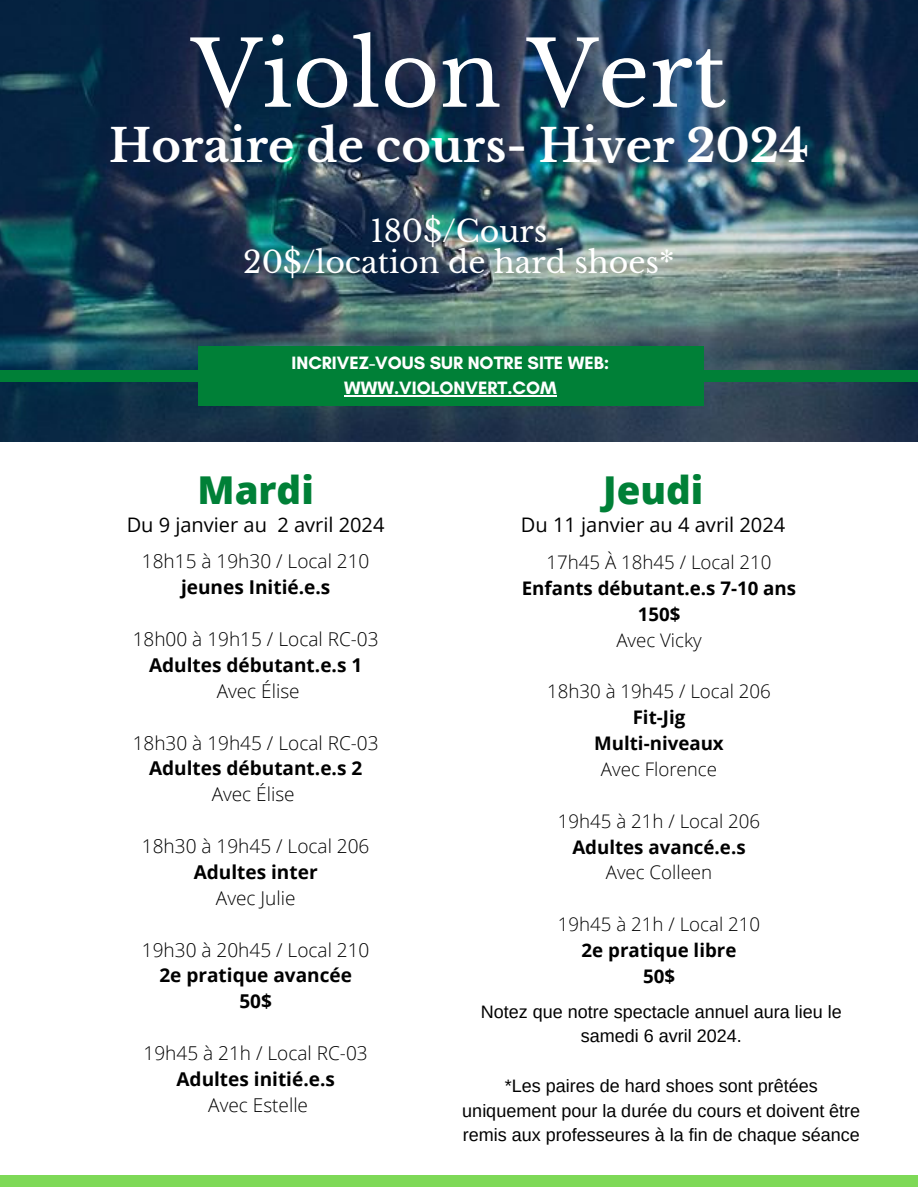
<style>
.page{position:relative;width:918px;height:1188px;background:#fff}
.page>*{position:absolute;margin:0;border:0;box-sizing:border-box;transform-origin:0 0}
.t1{font:90px "Libre Baskerville";color:#fff}
.t2{font:700 45px "Libre Baskerville";color:#fff}
.t3{font:800 38.4px "Open Sans";color:#008037}
.t4{font:30px "Libre Baskerville";color:#fff}
.t5{font:20.1px "Open Sans";color:#000}
.t6{font:300 19.05px "Open Sans";color:#000}
.t7{font:700 19.05px "Open Sans";color:#000}
.t8{font:300 18.75px "Open Sans";color:#000}
.t9{font:700 18.75px "Open Sans";color:#000}
.t10{font:700 18.15px/25px "Glacial Indifference";color:#fff;text-align:center}
.t11{font:18px/24.8px "Arimo";color:#000;text-align:center}
</style>
<div class="page">
<img style="left:0;top:0;width:918px;height:442px">
<div style="left:0;top:370px;width:918px;height:12px;background:#008037"></div>
<div style="left:198px;top:347px;width:505px;height:58px;background:#008037"></div>
<div style="left:0;top:1176px;width:918px;height:11px;background:#7ed957"></div>
<hr style="left:344px;top:395px;width:213px;height:2px;background:#fff">
<p class="t1" style="left:191px;top:19px;width:537px">Violon Vert</p>
<p class="t2" style="left:109px;top:118px;width:701px">Horaire de cours- Hiver 2024</p>
<p class="t4" style="left:370px;top:213px;width:179px">180$/Cours</p>
<p class="t4" style="left:243px;top:244px;width:433px">20$/location de hard shoes*</p>
<p class="t10" style="left:292px;top:350px;width:320px">INCRIVEZ-VOUS SUR NOTRE SITE WEB:<br>WWW.VIOLONVERT.COM</p>
<p class="t3" style="left:198px;top:463px;width:118px">Mardi</p>
<p class="t3" style="left:603px;top:463px;width:102px">Jeudi</p>
<p class="t5" style="left:127px;top:511px;width:259px">Du 9 janvier au 2 avril 2024</p>
<p class="t6" style="left:142px;top:548px;width:229px">18h15 à 19h30 / Local 210</p>
<p class="t7" style="left:181px;top:574px;width:151px">jeunes Initié.e.s</p>
<p class="t6" style="left:133px;top:626px;width:248px">18h00 à 19h15 / Local RC-03</p>
<p class="t7" style="left:149px;top:652px;width:215px">Adultes débutant.e.s 1</p>
<p class="t6" style="left:217px;top:677px;width:85px">Avec Élise</p>
<p class="t6" style="left:133px;top:729px;width:248px">18h30 à 19h45 / Local RC-03</p>
<p class="t7" style="left:149px;top:755px;width:215px">Adultes débutant.e.s 2</p>
<p class="t6" style="left:212px;top:781px;width:85px">Avec Élise</p>
<p class="t6" style="left:142px;top:833px;width:229px">18h30 à 19h45 / Local 206</p>
<p class="t7" style="left:194px;top:859px;width:125px">Adultes inter</p>
<p class="t6" style="left:216px;top:884px;width:81px">Avec Julie</p>
<p class="t6" style="left:142px;top:936px;width:229px">19h30 à 20h45 / Local 210</p>
<p class="t7" style="left:159px;top:962px;width:194px">2e pratique avancée</p>
<p class="t7" style="left:239px;top:988px;width:34px">50$</p>
<p class="t6" style="left:144px;top:1040px;width:226px">19h45 à 21h / Local RC-03</p>
<p class="t7" style="left:176px;top:1066px;width:160px">Adultes initié.e.s</p>
<p class="t6" style="left:208px;top:1091px;width:101px">Avec Estelle</p>
<p class="t5" style="left:521px;top:511px;width:266px">Du 11 janvier au 4 avril 2024</p>
<p class="t8" style="left:547px;top:549px;width:226px">17h45 À 18h45 / Local 210</p>
<p class="t9" style="left:522px;top:575px;width:276px">Enfants débutant.e.s 7-10 ans</p>
<p class="t9" style="left:638px;top:601px;width:44px">150$</p>
<p class="t8" style="left:616px;top:627px;width:87px">Avec Vicky</p>
<p class="t8" style="left:547px;top:678px;width:225px">18h30 à 19h45 / Local 206</p>
<p class="t9" style="left:633px;top:704px;width:54px">Fit-Jig</p>
<p class="t9" style="left:594px;top:730px;width:131px">Multi-niveaux</p>
<p class="t8" style="left:601px;top:756px;width:118px">Avec Florence</p>
<p class="t8" style="left:558px;top:808px;width:204px">19h45 à 21h / Local 206</p>
<p class="t9" style="left:572px;top:834px;width:175px">Adultes avancé.e.s</p>
<p class="t8" style="left:606px;top:859px;width:108px">Avec Colleen</p>
<p class="t8" style="left:558px;top:911px;width:204px">19h45 à 21h / Local 210</p>
<p class="t9" style="left:582px;top:937px;width:156px">2e pratique libre</p>
<p class="t9" style="left:643px;top:963px;width:34px">50$</p>
<p class="t11" style="left:481px;top:999px;width:363px">Notez que notre spectacle annuel aura lieu le samedi 6 avril 2024.</p>
<p class="t11" style="left:462px;top:1073px;width:399px">*Les paires de hard shoes sont prêtées uniquement pour la durée du cours et doivent être remis aux professeures à la fin de chaque séance</p>
</div>
